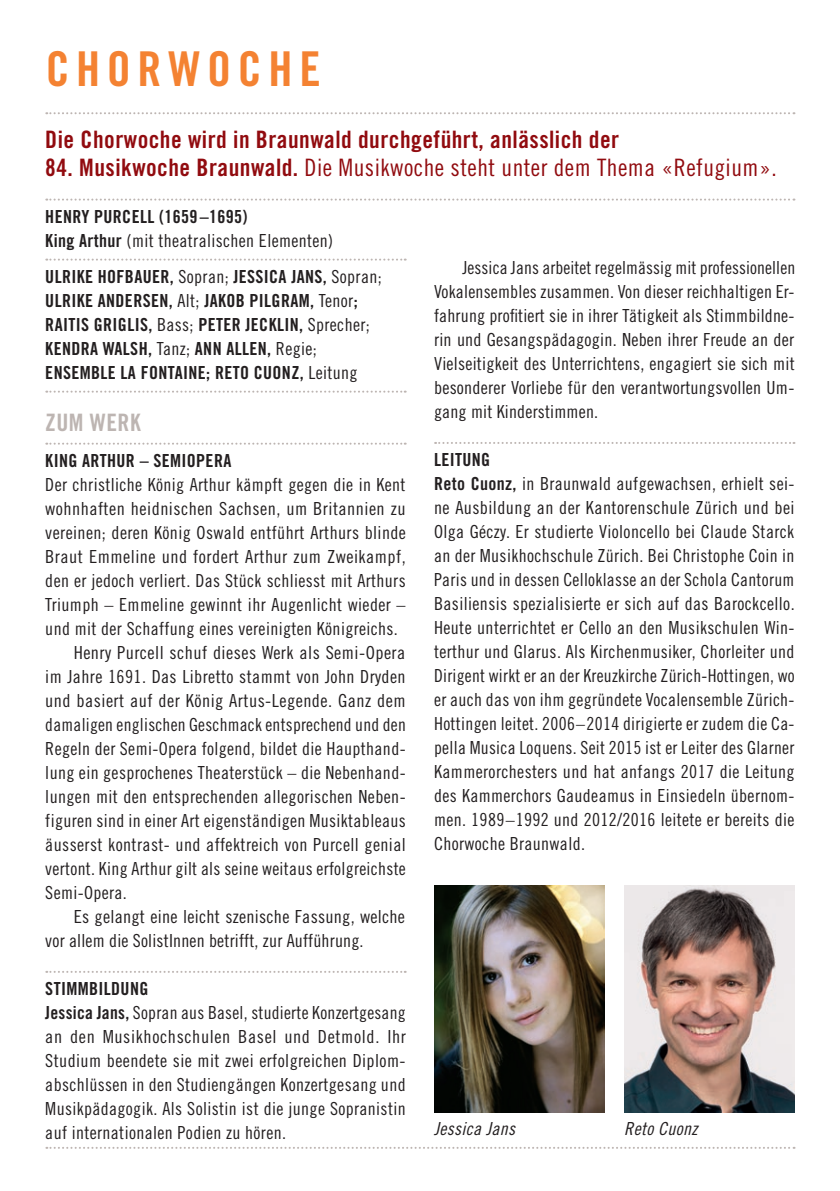
<style>
.page{position:relative;width:840px;height:1191px;background:#fff}
.page>*{position:absolute;margin:0;border:0;box-sizing:border-box;transform-origin:0 0}
.t1{font:48px "Trade Gothic LT Std Bd Cn 20";letter-spacing:.14em;color:#f48232}
.mwbw_zwischentitel{font:24px "Trade Gothic LT Std Cn 18";letter-spacing:.02em;color:#910b0f}
.mwbw_zwischentitel-2{font:24px "Trade Gothic LT Std Bd Cn 20";letter-spacing:.02em;color:#910b0f}
.mwbw_zwischentitel-3{font:24px "Trade Gothic LT Std Bd Cn 20";letter-spacing:.02em;color:#bdb5b2}
.mwbw_text_block{font:18px/24px "Trade Gothic LT Std Cn 18";letter-spacing:.02em;color:#231f20;text-align:justify}
.mwbw_zwischentitel-4{font:18px/24px "Trade Gothic LT Std Bd Cn 20";letter-spacing:.02em;color:#231f20}
.mwbw_zwischentitel-5{font:18px "Trade Gothic LT Std Cn 18";letter-spacing:.02em;color:#231f20}
.mwbw_text_block-2{font:18px "Trade Gothic LT Std Cn 18 Obl";letter-spacing:.02em;color:#231f20}
.mwbw_text_block-3{font:18px "Trade Gothic LT Std Bd Cn 20";letter-spacing:.02em;color:#231f20}
.s1{font-family:"Trade Gothic LT Std Bd Cn 20"}
.s2{font-family:"Trade Gothic LT Std Cn 18"}
</style>
<div class="page">
<svg style="left:435px;top:442px;width:359px;height:2px"></svg>
<svg style="left:46px;top:112px;width:748px;height:2px"></svg>
<svg style="left:46px;top:199px;width:748px;height:2px"></svg>
<svg style="left:46px;top:259px;width:359px;height:2px"></svg>
<svg style="left:46px;top:391px;width:359px;height:2px"></svg>
<svg style="left:46px;top:443px;width:359px;height:2px"></svg>
<svg style="left:46px;top:971px;width:359px;height:2px"></svg>
<svg style="left:46px;top:1147px;width:748px;height:1px"></svg>
<img style="left:434px;top:885px;width:170px;height:227px">
<img style="left:624px;top:885px;width:170px;height:227px">
<hr style="left:839px;top:0;width:1px;height:624px;background:#e8e6e5">
<h1 class="t1" style="left:45px;top:39px;width:277px">CHORWOCHE</h1>
<p class="mwbw_zwischentitel-2" style="left:45px;top:125px;width:575px">Die Chorwoche wird in Braunwald durchgeführt, anlässlich der</p>
<p class="mwbw_zwischentitel" style="left:45px;top:153px;width:732px"><span class="s1">84. Musikwoche Braunwald.</span> Die Musikwoche steht unter dem Thema «Refugium».</p>
<p class="mwbw_zwischentitel-4" style="left:45px;top:204px;width:204px">HENRY PURCELL (1659–1695)</p>
<p class="mwbw_zwischentitel-5" style="left:45px;top:229px;width:289px"><span class="s1">King Arthur</span> (mit theatralischen Elementen)</p>
<p class="mwbw_zwischentitel-4" style="left:45px;top:264px;width:338px">ULRIKE HOFBAUER, <span class="s2">Sopran;</span> JESSICA JANS, <span class="s2">Sopran;</span></p>
<p class="mwbw_zwischentitel-4" style="left:45px;top:288px;width:314px">ULRIKE ANDERSEN, <span class="s2">Alt;</span> JAKOB PILGRAM, <span class="s2">Tenor</span>;</p>
<p class="mwbw_zwischentitel-4" style="left:45px;top:312px;width:326px">RAITIS GRIGLIS, <span class="s2">Bass;</span> PETER JECKLIN, <span class="s2">Sprecher;<br></span>KENDRA WALSH, <span class="s2">Tanz;</span> ANN ALLEN, <span class="s2">Regie;<br></span>ENSEMBLE LA FONTAINE; RETO CUONZ, <span class="s2">Leitung</span></p>
<p class="mwbw_zwischentitel-3" style="left:45px;top:407px;width:97px">ZUM WERK</p>
<p class="mwbw_zwischentitel-4" style="left:45px;top:448px;width:187px">KING ARTHUR – SEMIOPERA</p>
<p class="mwbw_text_block" style="left:45px;top:472px;width:362px">Der christliche König Arthur kämpft gegen die in Kent wohnhaften heidnischen Sachsen, um Britannien zu vereinen; deren König Oswald entführt Arthurs blinde Braut Emmeline und fordert Arthur zum Zweikampf, den er jedoch verliert. Das Stück schliesst mit Arthurs Triumph – Emmeline gewinnt ihr Augenlicht wieder – und mit der Schaffung eines vereinigten Königreichs.</p>
<p class="mwbw_text_block" style="left:45px;top:640px;width:362px;text-indent:28px">Henry Purcell schuf dieses Werk als Semi-Opera im Jahre 1691. Das Libretto stammt von John Dryden und basiert auf der König Artus-Legende. Ganz dem damaligen englischen Geschmack entsprechend und den Regeln der Semi-Opera folgend, bildet die Haupthand&shy;lung ein gesprochenes Theaterstück – die Nebenhand&shy;lungen mit den entsprechenden allegorischen Neben&shy;figuren sind in einer Art eigenständigen Musiktableaus äusserst kontrast- und affektreich von Purcell genial vertont. King Arthur gilt als seine weitaus erfolgreichste Semi-Opera.</p>
<p class="mwbw_text_block" style="left:45px;top:904px;width:361px;text-indent:28px">Es gelangt eine leicht szenische Fassung, welche vor allem die SolistInnen betrifft, zur Aufführung.</p>
<p class="mwbw_text_block-3" style="left:45px;top:977px;width:104px">STIMMBILDUNG</p>
<p class="mwbw_text_block" style="left:45px;top:1000px;width:362px"><span class="s1">Jessica Jans,</span> Sopran aus Basel, studierte Konzertgesang an den Musikhochschulen Basel und Detmold. Ihr Studium beendete sie mit zwei erfolgreichen Diplom&shy;abschlüssen in den Studiengängen Konzertgesang und Musikpädagogik. Als Solistin ist die junge Sopranistin auf internationalen Podien zu hören.</p>
<p class="mwbw_text_block" style="left:434px;top:255px;width:362px;text-indent:28px">Jessica Jans arbeitet regelmässig mit professionellen Vokalensembles zusammen. Von dieser reichhaltigen Er&shy;fahrung profitiert sie in ihrer Tätigkeit als Stimmbildne&shy;rin und Gesangspädagogin. Neben ihrer Freude an der Vielseitigkeit des Unterrichtens, engagiert sie sich mit besonderer Vorliebe für den verantwortungsvollen Um&shy;gang mit Kinderstimmen.</p>
<p class="mwbw_text_block-3" style="left:434px;top:448px;width:58px">LEITUNG</p>
<p class="mwbw_text_block" style="left:434px;top:471px;width:362px"><span class="s1">Reto Cuonz,</span> in Braunwald aufgewachsen, erhielt sei&shy;ne Ausbildung an der Kantorenschule Zürich und bei Olga Géczy. Er studierte Violoncello bei Claude Starck an der Musikhochschule Zürich. Bei Christophe Coin in Paris und in dessen Celloklasse an der Schola Cantorum Basiliensis spezialisierte er sich auf das Barockcello.<br>Heute unterrichtet er Cello an den Musikschulen Win&shy;terthur und Glarus. Als Kirchenmusiker, Chorleiter und Dirigent wirkt er an der Kreuzkirche Zürich-Hottingen, wo er auch das von ihm gegründete Vocalensemble Zürich-Hottingen leitet. 2006–2014 dirigierte er zudem die Ca&shy;pella Musica Loquens. Seit 2015 ist er Leiter des Glarner Kammerorchesters und hat anfangs 2017 die Leitung des Kammerchors Gaudeamus in Einsiedeln übernom&shy;men. 1989–1992 und 2012/2016 leitete er bereits die Chorwoche Braunwald.</p>
<p class="mwbw_text_block-2" style="left:434px;top:1118px;width:82px">Jessica Jans</p>
<p class="mwbw_text_block-2" style="left:624px;top:1118px;width:75px">Reto Cuonz</p>
</div>
